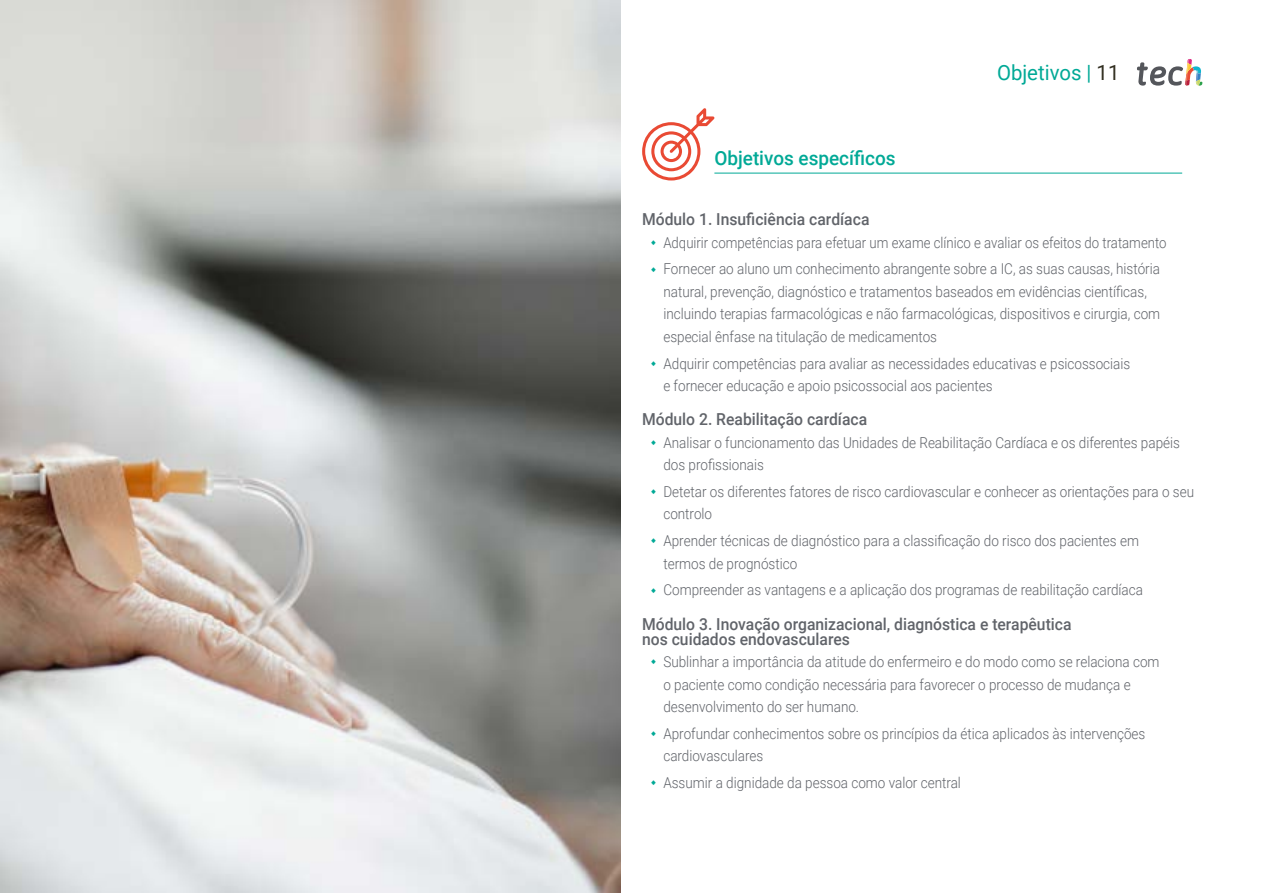
<style>
.page{position:relative;width:1263px;height:893px;background:#fff}
.page>*{position:absolute;margin:0;border:0;box-sizing:border-box;transform-origin:0 0}
.t1{font:21px "Roboto";color:#00a996}
.t2{font:500 19.5px "Roboto";color:#00a996}
.t3{font:500 16.5px/15px "Roboto";color:#61646a;scale:.95 1}
.t4{font:300 15px/22.5px "Roboto";color:#61646a;scale:.9 1}
.t5{font:300 15px/26.7px "Roboto";color:#61646a;scale:.88 1}
.s1{color:#312e20}
</style>
<div class="page">
<svg style="left:642px;top:108px;width:72px;height:72px"></svg>
<hr style="left:714px;top:173px;width:468px;height:1px;background:#00a996">
<svg style="left:1137px;top:59px;width:65px;height:27px"></svg>
<img style="left:0;top:0;width:621px;height:893px">
<h2 class="t2" style="left:714px;top:144px;width:183px">Objetivos específicos</h2>
<h1 class="t1" style="left:997px;top:57px;width:124px">Objetivos | <span class="s1">11</span></h1>
<p class="t3" style="left:642px;top:211px;width:241px">Módulo 1. Insuficiência cardíaca</p>
<p class="t5" style="left:663px;top:228px;width:573px">Adquirir competências para efetuar um exame clínico e avaliar os efeitos do tratamento<br>Fornecer ao aluno um conhecimento abrangente sobre a IC, as suas causas, história</p>
<p class="t4" style="left:663px;top:280px;width:553px">natural, prevenção, diagnóstico e tratamentos baseados em evidências científicas, incluindo terapias farmacológicas e não farmacológicas, dispositivos e cirurgia, com especial ênfase na titulação de medicamentos</p>
<p class="t4" style="left:663px;top:351px;width:520px">Adquirir competências para avaliar as necessidades educativas e psicossociais e fornecer educação e apoio psicossocial aos pacientes</p>
<p class="t3" style="left:642px;top:411px;width:238px">Módulo 2. Reabilitação cardíaca</p>
<p class="t4" style="left:663px;top:430px;width:575px">Analisar o funcionamento das Unidades de Reabilitação Cardíaca e os diferentes papéis dos profissionais</p>
<p class="t4" style="left:663px;top:480px;width:591px">Detetar os diferentes fatores de risco cardiovascular e conhecer as orientações para o seu controlo</p>
<p class="t4" style="left:663px;top:529px;width:530px">Aprender técnicas de diagnóstico para a classificação do risco dos pacientes em termos de prognóstico</p>
<p class="t4" style="left:663px;top:578px;width:534px">Compreender as vantagens e a aplicação dos programas de reabilitação cardíaca</p>
<p class="t3" style="left:642px;top:616px;width:454px">Módulo 3. Inovação organizacional, diagnóstica e terapêutica nos cuidados endovasculares</p>
<p class="t4" style="left:663px;top:650px;width:553px">Sublinhar a importância da atitude do enfermeiro e do modo como se relaciona com o paciente como condição necessária para favorecer o processo de mudança e desenvolvimento do ser humano.</p>
<p class="t4" style="left:663px;top:722px;width:537px">Aprofundar conhecimentos sobre os princípios da ética aplicados às intervenções cardiovasculares</p>
<p class="t4" style="left:663px;top:771px;width:332px">Assumir a dignidade da pessoa como valor central</p>
</div>
